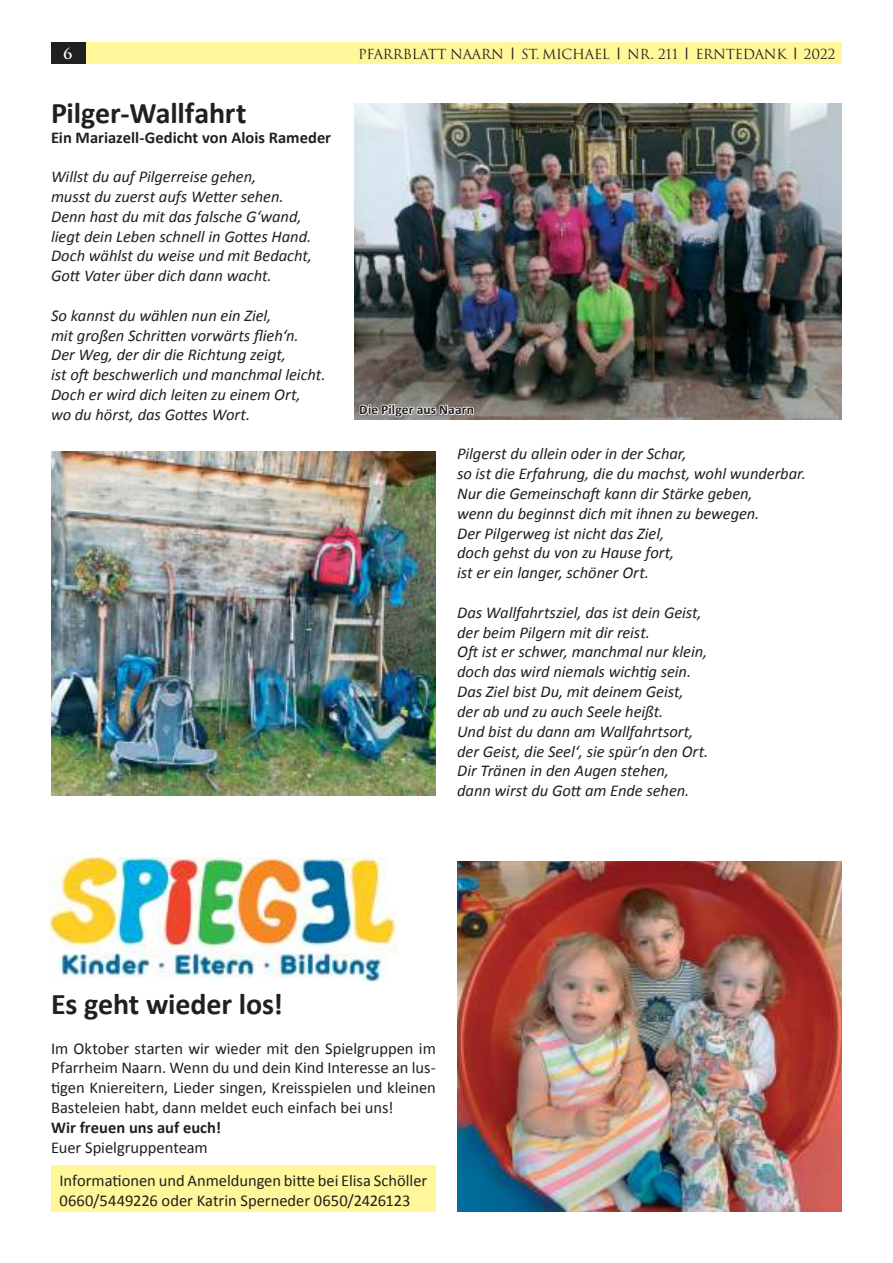
<style>
.page{position:relative;width:893px;height:1263px;background:#fff}
.page>*{position:absolute;margin:0;border:0;box-sizing:border-box;transform-origin:0 0}
.t1{font:700 30px "Calibri";letter-spacing:-.005em;color:#221f1f}
.t2{font:italic 16.5px/19.8px "Calibri";letter-spacing:-.005em;color:#221f1f}
.t3{font:16.5px/19.8px "Calibri";color:#221f1f;text-align:justify}
.t4{font:700 16.5px "Calibri";color:#221f1f}
.t5{font:700 15px "Trajan";color:#fff}
.t6{font:13.5px "Trajan";letter-spacing:-.02em;color:#221f1f}
.t7{font:700 13.5px "Calibri";letter-spacing:.01em;color:#221f1f}
.s1{font-family:"Calibri";font-weight:300}
</style>
<div class="page">
<div style="left:85px;top:43px;width:757px;height:21px;background:#fff799"></div>
<div style="left:51px;top:43px;width:34px;height:21px;background:#221f1f"></div>
<div style="left:51px;top:1165px;width:385px;height:47px;background:#fff799"></div>
<img style="left:51px;top:451px;width:385px;height:345px">
<img style="left:354px;top:103px;width:488px;height:317px">
<img style="left:49px;top:857px;width:348px;height:124px">
<img style="left:457px;top:861px;width:385px;height:351px">
<svg style="left:358px;top:399px;width:117px;height:20px"></svg>
<p class="t5" style="left:63px;top:45px;width:11px">6</p>
<p class="t6" style="left:358px;top:46px;width:479px">PFARRBLATT NAARN <span class="s1">|</span> ST. MICHAEL <span class="s1">|</span> NR. 211 <span class="s1">|</span> ERNTEDANK <span class="s1">|</span> 2022</p>
<h1 class="t1" style="left:51px;top:94px;width:197px">Pilger-Wallfahrt</h1>
<p class="t4" style="left:51px;top:127px;width:282px">Ein Mariazell-Gedicht von Alois Rameder</p>
<p class="t2" style="left:51px;top:166px;width:262px">Willst du auf Pilgerreise gehen,<br>musst du zuerst aufs Wetter sehen.<br>Denn hast du mit das falsche G‘wand, liegt dein Leben schnell in Gottes Hand.<br>Doch wählst du weise und mit Bedacht, Gott Vater über dich dann wacht.</p>
<p class="t2" style="left:51px;top:305px;width:276px">So kannst du wählen nun ein Ziel,<br>mit großen Schritten vorwärts flieh‘n.<br>Der Weg, der dir die Richtung zeigt,<br>ist oft beschwerlich und manchmal leicht.<br>Doch er wird dich leiten zu einem Ort,<br>wo du hörst, das Gottes Wort.</p>
<p class="t7" style="left:359px;top:401px;width:116px">Die Pilger aus Naarn</p>
<p class="t2" style="left:457px;top:443px;width:350px">Pilgerst du allein oder in der Schar,<br>so ist die Erfahrung, die du machst, wohl wunderbar.<br>Nur die Gemeinschaft kann dir Stärke geben,<br>wenn du beginnst dich mit ihnen zu bewegen.<br>Der Pilgerweg ist nicht das Ziel,<br>doch gehst du von zu Hause fort,<br>ist er ein langer, schöner Ort.</p>
<p class="t2" style="left:457px;top:602px;width:253px">Das Wallfahrtsziel, das ist dein Geist, der beim Pilgern mit dir reist.<br>Oft ist er schwer, manchmal nur klein, doch das wird niemals wichtig sein.<br>Das Ziel bist Du, mit deinem Geist, der ab und zu auch Seele heißt.<br>Und bist du dann am Wallfahrtsort, der Geist, die Seel‘, sie spür‘n den Ort.<br>Dir Tränen in den Augen stehen,<br>dann wirst du Gott am Ende sehen.</p>
<h1 class="t1" style="left:51px;top:985px;width:233px">Es geht wieder los!</h1>
<p class="t3" style="left:51px;top:1038px;width:386px">Im Oktober starten wir wieder mit den Spielgruppen im Pfarrheim Naarn. Wenn du und dein Kind Interesse an lus&shy;tigen Kniereitern, Lieder singen, Kreisspielen und kleinen Basteleien habt, dann meldet euch einfach bei uns!</p>
<p class="t4" style="left:51px;top:1117px;width:172px">Wir freuen uns auf euch!</p>
<p class="t3" style="left:60px;top:1131px;width:369px;line-height:33.6px;text-indent:-9px">Euer Spielgruppenteam<br>Informationen und Anmeldungen bitte bei Elisa Schöller</p>
<p class="t3" style="left:60px;top:1190px;width:353px">0660/5449226 oder Katrin Sperneder 0650/2426123</p>
</div>
